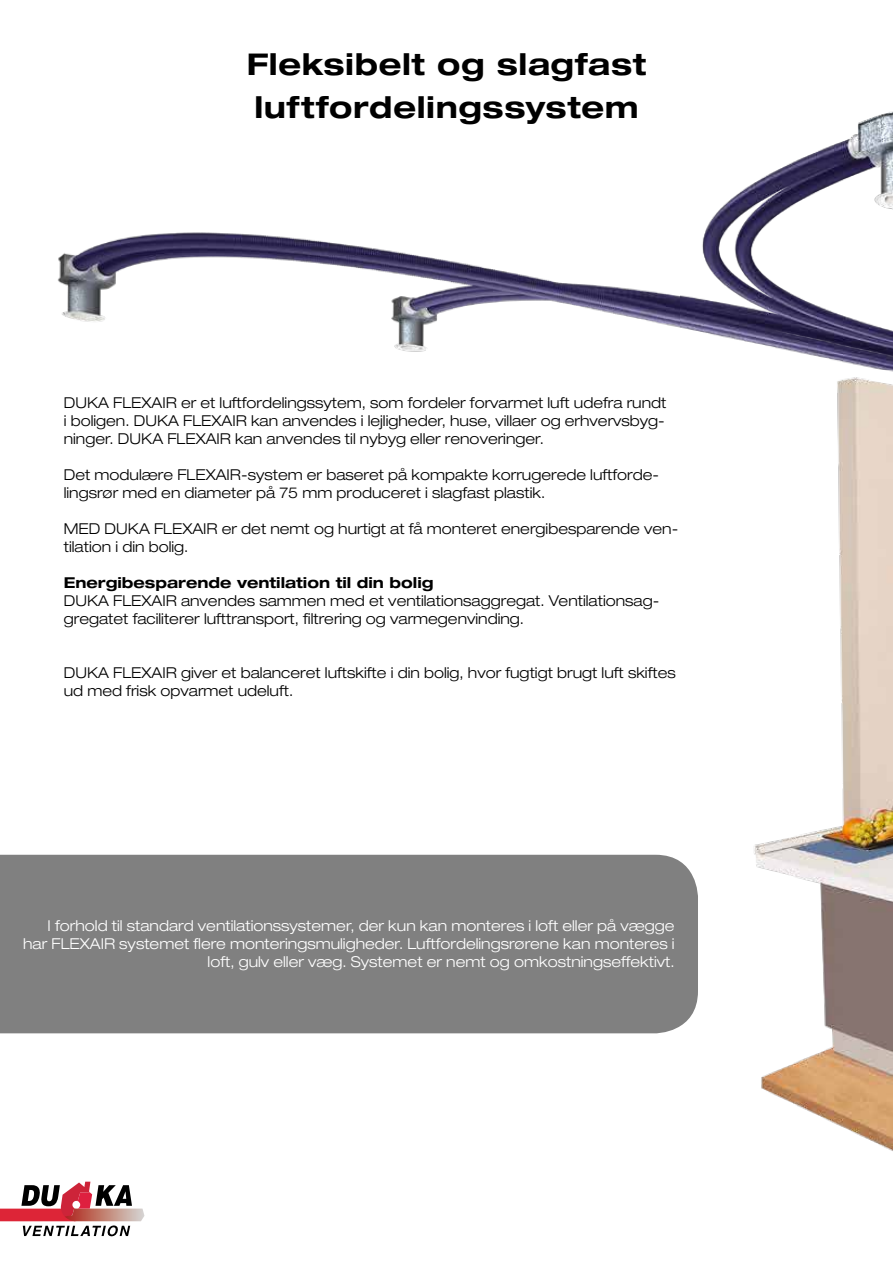
<style>
.page{position:relative;width:893px;height:1263px;background:#fff}
.page>*{position:absolute;margin:0;border:0;box-sizing:border-box;transform-origin:0 0}
.t1{font:700 expanded 30px/42.5px "Helvetica Neue LT Pro";letter-spacing:.02em;color:#000}
.t2{font:300 expanded 15px/18px "Helvetica Neue LT Pro";color:#000}
.t3{font:300 expanded 15px/18px "Helvetica Neue LT Pro";color:#fff;text-align:right}
.t4{font:700 expanded 15px "Helvetica Neue LT Pro";color:#000}
</style>
<div class="page">
<img style="left:58px;top:232px;width:622px;height:120px">
<img style="left:680px;top:111px;width:213px;height:1040px">
<svg style="left:0;top:1182px;width:144px;height:54px"></svg>
<div style="left:0;top:855px;width:698px;height:178px;background:#808080"></div>
<h1 class="t1" style="left:247px;top:43px;width:401px">Fleksibelt og slagfast luftfordelingssystem</h1>
<p class="t2" style="left:64px;top:394px;width:604px;text-align:justify">DUKA FLEXAIR er et luftfordelingssytem, som fordeler forvarmet luft udefra rundt i boligen. DUKA FLEXAIR kan anvendes i lejligheder, huse, villaer og erhvervsbyg&shy;ninger. DUKA FLEXAIR kan anvendes til nybyg eller renoveringer.</p>
<p class="t2" style="left:64px;top:466px;width:597px">Det modulære FLEXAIR-system er baseret på kompakte korrugerede luftforde&shy;lingsrør med en diameter på 75 mm produceret i slagfast plastik.</p>
<p class="t2" style="left:64px;top:520px;width:616px">MED DUKA FLEXAIR er det nemt og hurtigt at få monteret energibesparende ven&shy;tilation i din bolig.</p>
<p class="t4" style="left:64px;top:574px;width:371px">Energibesparende ventilation til din bolig</p>
<p class="t2" style="left:64px;top:592px;width:597px">DUKA FLEXAIR anvendes sammen med et ventilationsaggregat. Ventilationsag&shy;gregatet faciliterer lufttransport, filtrering og varmegenvinding.</p>
<p class="t2" style="left:64px;top:664px;width:613px">DUKA FLEXAIR giver et balanceret luftskifte i din bolig, hvor fugtigt brugt luft skiftes ud med frisk opvarmet udeluft.</p>
<p class="t3" style="left:23px;top:917px;width:653px">I forhold til standard ventilationssystemer, der kun kan monteres i loft eller på vægge har FLEXAIR systemet flere monteringsmuligheder. Luftfordelingsrørene kan monteres i loft, gulv eller væg. Systemet er nemt og omkostningseffektivt.</p>
</div>
